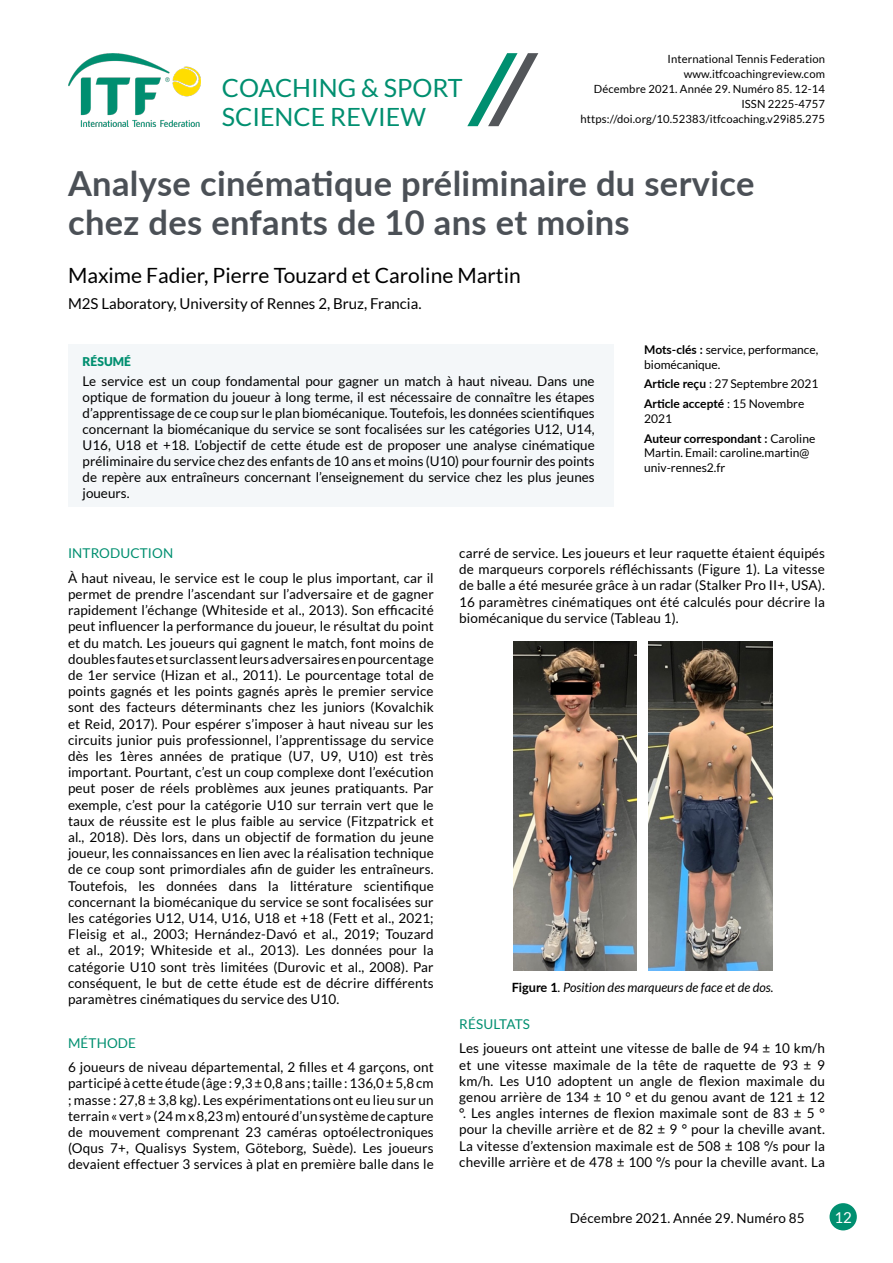
<style>
.page{position:relative;width:893px;height:1263px;background:#fff}
.page>*{position:absolute;margin:0;border:0;box-sizing:border-box;transform-origin:0 0}
.t1{font:700 34.5px/39px "Lato";letter-spacing:.01em;color:#4b5056}
.t2{font:25.05px/29px "Lato";color:#008f70}
.t3{font:21px "Lato";color:#000}
.t4{font:15px "Lato";color:#000}
.t5{font:15px "Lato";color:#fff}
.t6{font:13.5px/16.2px "Lato";letter-spacing:.01em;color:#000;text-align:justify}
.t7{font:13.5px "Lato";letter-spacing:.01em;color:#008f70}
.t8{font:13.35px/16px "Lato";color:#000;text-align:justify}
.t9{font:italic 12.75px "Lato";color:#000}
.t10{font:900 12.15px "Lato";color:#008f70}
.t11{font:12px/14.4px "Lato";color:#000}
.t12{font:700 12px/20px "Lato";color:#000}
.t13{font:11.25px/15px "Lato";letter-spacing:.01em;color:#000;text-align:right}
.s1{font-weight:700}
.s2{font-weight:400}
.s3{font-weight:700;font-style:normal}
</style>
<div class="page">
<div style="left:829px;top:1203px;width:28px;height:27px;background:#008f70;border-radius:50%"></div>
<div style="left:68px;top:344px;width:546px;height:163px;background:#f4f7f9"></div>
<img style="left:68px;top:53px;width:133px;height:73px">
<svg style="left:467px;top:53px;width:71px;height:73px"></svg>
<img style="left:513px;top:641px;width:124px;height:329px">
<img style="left:648px;top:641px;width:124px;height:329px">
<h2 class="t2" style="left:222px;top:73px;width:242px">COACHING &amp; SPORT<br>SCIENCE REVIEW</h2>
<p class="t13" style="left:581px;top:51px;width:246px">International Tennis Federation www.itfcoachingreview.com<br>Décembre 2021. Année 29. Numéro 85. 12-14<br>ISSN 2225-4757 https://doi.org/10.52383/itfcoaching.v29i85.275</p>
<h1 class="t1" style="left:68px;top:162px;width:688px">Analyse cinématique préliminaire du service chez des enfants de 10 ans et moins</h1>
<h3 class="t3" style="left:68px;top:263px;width:454px">Maxime Fadier, Pierre Touzard et Caroline Martin</h3>
<p class="t4" style="left:68px;top:295px;width:355px">M2S Laboratory, University of Rennes 2, Bruz, Francia.</p>
<p class="t11" style="left:644px;top:342px;width:176px"><span class="s1">Mots-clés :</span> service, performance, biomécanique.</p>
<p class="t11" style="left:644px;top:374px;width:176px;line-height:20px"><span class="s1">Article reçu</span> : 27 Septembre 2021<br><span class="s1">Article accepté</span> : 15 Novembre</p>
<p class="t12" style="left:644px;top:408px;width:173px"><span class="s2">2021<br></span>Auteur correspondant : <span class="s2">Caroline</span></p>
<p class="t11" style="left:644px;top:445px;width:167px">Martin. Email: caroline.martin@ univ-rennes2.fr</p>
<p class="t10" style="left:83px;top:354px;width:50px">RÉSUMÉ</p>
<p class="t8" style="left:83px;top:373px;width:514px">Le service est un coup fondamental pour gagner un match à haut niveau. Dans une optique de formation du joueur à long terme, il est nécessaire de connaître les étapes d’apprentissage de ce coup sur le plan biomécanique. Toutefois, les données scientifiques concernant la biomécanique du service se sont focalisées sur les catégories U12, U14, U16, U18 et +18. L’objectif de cette étude est de proposer une analyse cinématique préliminaire du service chez des enfants de 10 ans et moins (U10) pour fournir des points de repère aux entraîneurs concernant l’enseignement du service chez les plus jeunes joueurs.</p>
<p class="t7" style="left:68px;top:546px;width:107px">INTRODUCTION</p>
<p class="t6" style="left:68px;top:570px;width:367px">À haut niveau, le service est le coup le plus important, car il permet de prendre l’ascendant sur l’adversaire et de gagner rapidement l’échange (Whiteside et al., 2013). Son efficacité peut influencer la performance du joueur, le résultat du point et du match. Les joueurs qui gagnent le match, font moins de doubles fautes et surclassent leurs adversaires en pourcentage de 1er service (Hizan et al., 2011). Le pourcentage total de points gagnés et les points gagnés après le premier service sont des facteurs déterminants chez les juniors (Kovalchik et Reid, 2017). Pour espérer s’imposer à haut niveau sur les circuits junior puis professionnel, l’apprentissage du service dès les 1ères années de pratique (U7, U9, U10) est très important. Pourtant, c’est un coup complexe dont l’exécution peut poser de réels problèmes aux jeunes pratiquants. Par exemple, c’est pour la catégorie U10 sur terrain vert que le taux de réussite est le plus faible au service (Fitzpatrick et al., 2018). Dès lors, dans un objectif de formation du jeune joueur, les connaissances en lien avec la réalisation technique de ce coup sont primordiales afin de guider les entraîneurs.<br>Toutefois, les données dans la littérature scientifique concernant la biomécanique du service se sont focalisées sur les catégories U12, U14, U16, U18 et +18 (Fett et al., 2021; Fleisig et al., 2003; Hernández-Davó et al., 2019; Touzard et al., 2019; Whiteside et al., 2013). Les données pour la catégorie U10 sont très limitées (Durovic et al., 2008). Par conséquent, le but de cette étude est de décrire différents paramètres cinématiques du service des U10.</p>
<p class="t7" style="left:68px;top:1035px;width:70px">MÉTHODE</p>
<p class="t6" style="left:68px;top:1059px;width:367px">6 joueurs de niveau départemental, 2 filles et 4 garçons, ont participé à cette étude (âge : 9,3 ± 0,8 ans ; taille : 136,0 ± 5,8 cm ; masse : 27,8 ± 3,8 kg). Les expérimentations ont eu lieu sur un terrain « vert » (24 m x 8,23 m) entouré d’un système de capture de mouvement comprenant 23 caméras optoélectroniques (Oqus 7+, Qualisys System, Göteborg, Suède). Les joueurs devaient effectuer 3 services à plat en première balle dans le</p>
<p class="t6" style="left:459px;top:545px;width:367px">carré de service. Les joueurs et leur raquette étaient équipés de marqueurs corporels réfléchissants (Figure 1). La vitesse de balle a été mesurée grâce à un radar (Stalker Pro II+, USA).<br>16 paramètres cinématiques ont été calculés pour décrire la biomécanique du service (Tableau 1).</p>
<p class="t9" style="left:512px;top:980px;width:263px"><span class="s3">Figure 1</span>. Position des marqueurs de face et de dos.</p>
<p class="t7" style="left:459px;top:1016px;width:72px">RÉSULTATS</p>
<p class="t6" style="left:459px;top:1040px;width:367px">Les joueurs ont atteint une vitesse de balle de 94 ± 10 km/h et une vitesse maximale de la tête de raquette de 93 ± 9 km/h. Les U10 adoptent un angle de flexion maximale du genou arrière de 134 ± 10 ° et du genou avant de 121 ± 12 °. Les angles internes de flexion maximale sont de 83 ± 5 ° pour la cheville arrière et de 82 ± 9 ° pour la cheville avant.<br>La vitesse d’extension maximale est de 508 ± 108 °/s pour la cheville arrière et de 478 ± 100 °/s pour la cheville avant. La</p>
<p class="t6" style="left:570px;top:1209px;width:236px">Décembre 2021. Année 29. Numéro 85</p>
<p class="t5" style="left:834px;top:1209px;width:19px">12</p>
</div>
